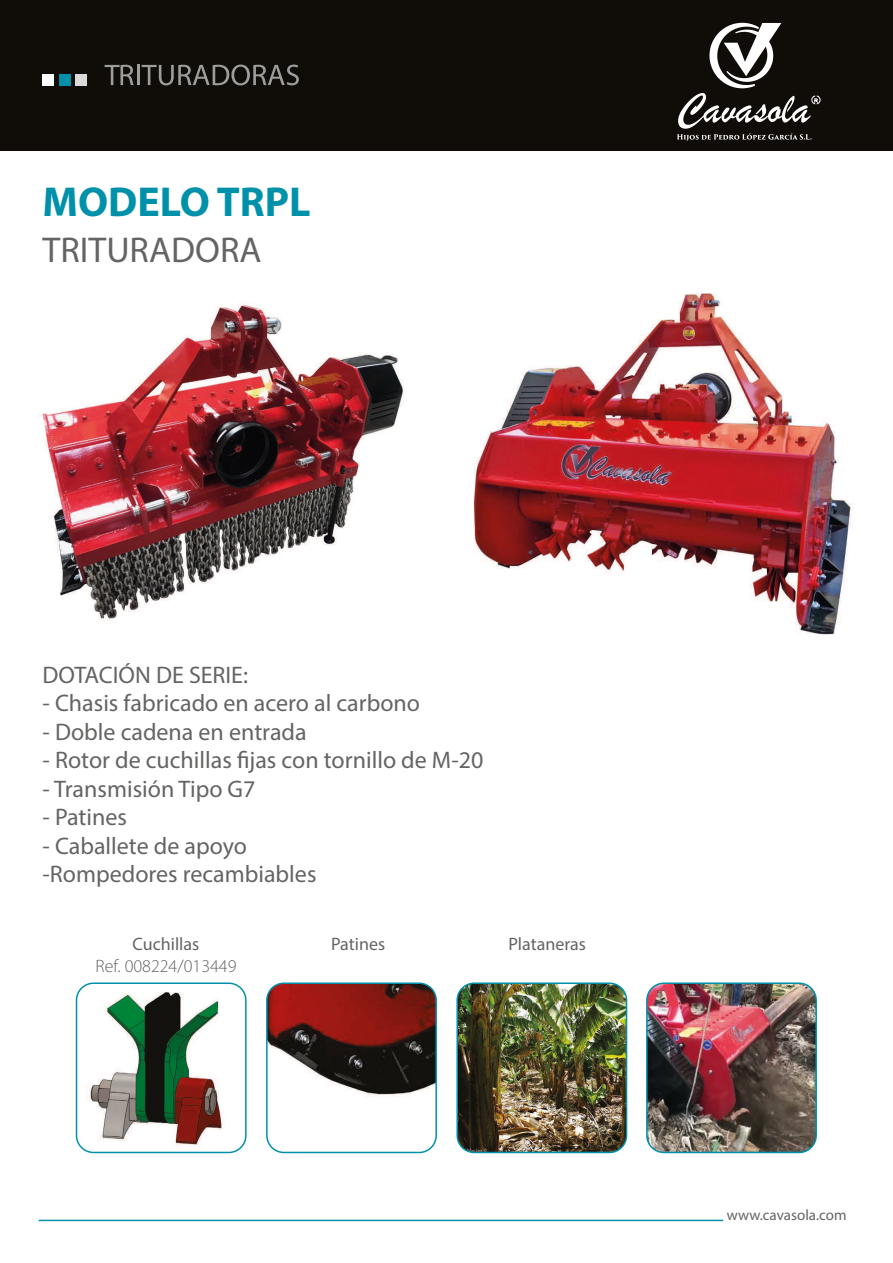
<style>
.page{position:relative;width:893px;height:1263px;background:#fff}
.page>*{position:absolute;margin:0;border:0;box-sizing:border-box;transform-origin:0 0}
.t1{font:700 42px "Myriad Pro";color:#0091aa}
.t2{font:36px "Myriad Pro";color:#646463}
.t3{font:24px/28.5px "Myriad Pro";color:#646463}
.t4{font:18px "Myriad Pro";color:#646463}
.t5{font:300 18px "Myriad Pro";color:#646463}
.t6{font:15px "Myriad Pro";color:#646463}
</style>
<div class="page">
<hr style="left:39px;top:1220px;width:684px;height:1px;background:#0091aa">
<img style="left:76px;top:985px;width:170px;height:167px">
<div style="left:76px;top:982px;width:170px;height:171px;border:2px solid #0091aa;border-radius:17px"></div>
<img style="left:269px;top:985px;width:167px;height:167px">
<div style="left:266px;top:982px;width:171px;height:171px;border:2px solid #0091aa;border-radius:17px"></div>
<img style="left:459px;top:985px;width:167px;height:167px">
<div style="left:456px;top:982px;width:171px;height:171px;border:2px solid #0091aa;border-radius:17px"></div>
<img style="left:42px;top:305px;width:362px;height:317px">
<img style="left:473px;top:293px;width:380px;height:342px">
<img style="left:649px;top:985px;width:167px;height:167px">
<div style="left:646px;top:982px;width:170px;height:171px;border:2px solid #0091aa;border-radius:17px"></div>
<div style="left:0;top:0;width:892px;height:151px;background:#100d08"></div>
<div style="left:43px;top:74px;width:11px;height:11px;background:#fff"></div>
<div style="left:59px;top:74px;width:12px;height:11px;background:#0091aa"></div>
<div style="left:76px;top:74px;width:11px;height:11px;background:#dadada"></div>
<svg style="left:105px;top:65px;width:29px;height:20px"></svg>
<hr style="left:137px;top:65px;width:2px;height:20px;background:#9d9d9d">
<svg style="left:142px;top:65px;width:157px;height:20px"></svg>
<svg style="left:677px;top:23px;width:143px;height:118px"></svg>
<h1 class="t1" style="left:43px;top:174px;width:269px">MODELO TRPL</h1>
<h2 class="t2" style="left:43px;top:227px;width:220px">TRITURADORA</h2>
<p class="t3" style="left:43px;top:660px;width:207px">DOTACIÓN DE SERIE:</p>
<p class="t3" style="left:43px;top:689px;width:379px">- Chasis fabricado en acero al carbono</p>
<p class="t3" style="left:43px;top:717px;width:266px">- Doble cadena en entrada</p>
<p class="t3" style="left:43px;top:746px;width:442px">- Rotor de cuchillas fijas con tornillo de M-20</p>
<p class="t3" style="left:43px;top:774px;width:214px">- Transmisión Tipo G7</p>
<p class="t3" style="left:43px;top:803px;width:86px">- Patines</p>
<p class="t3" style="left:43px;top:831px;width:275px">- Caballete de apoyo -Rompedores recambiables</p>
<p class="t4" style="left:133px;top:933px;width:68px">Cuchillas</p>
<p class="t5" style="left:95px;top:956px;width:142px">Ref. 008224/013449</p>
<p class="t4" style="left:331px;top:933px;width:56px">Patines</p>
<p class="t4" style="left:508px;top:933px;width:79px">Plataneras</p>
<p class="t6" style="left:727px;top:1206px;width:121px">www.cavasola.com</p>
</div>
